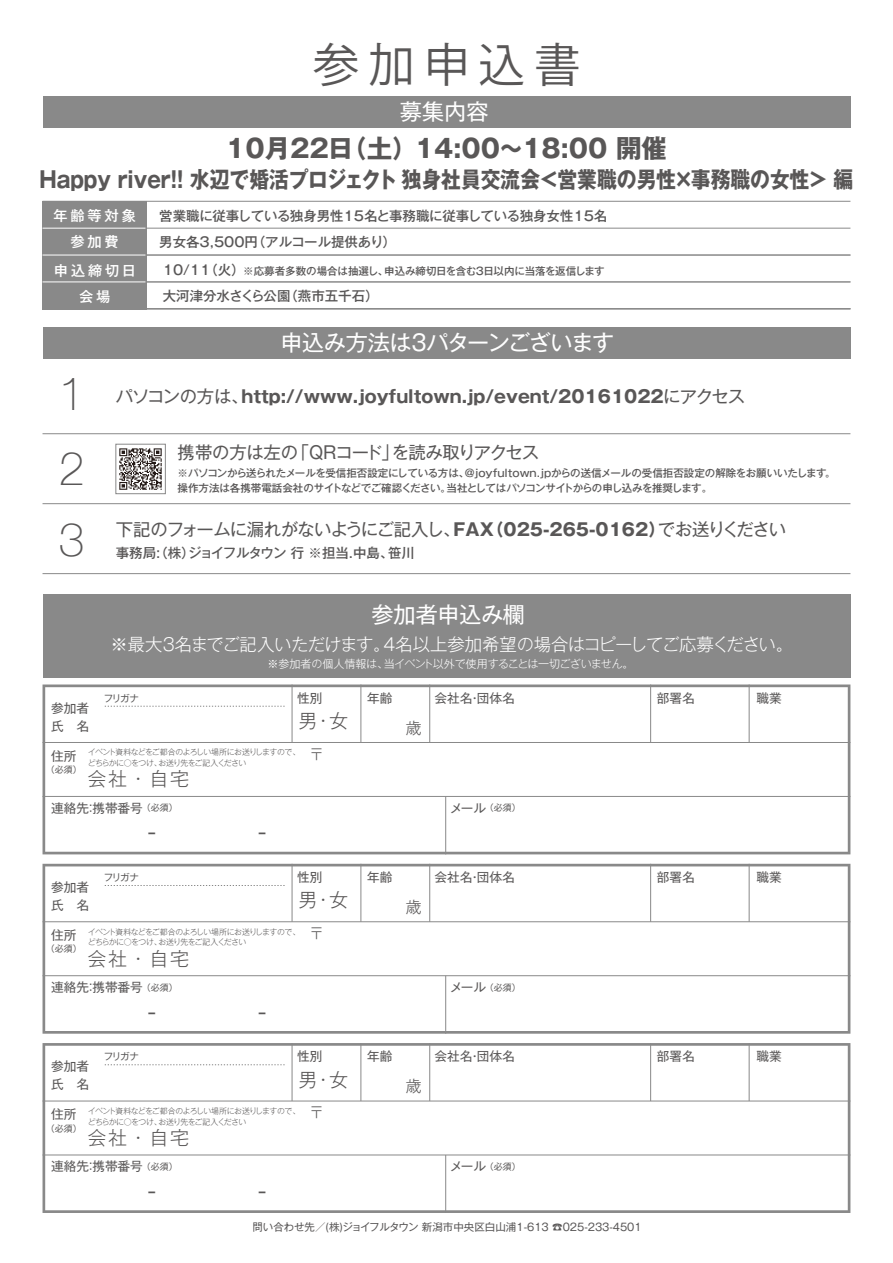
<style>
.page{position:relative;width:893px;height:1263px;background:#fff}
.page>*{position:absolute;margin:0;border:0;box-sizing:border-box;transform-origin:0 0}
.t1{font:46.5px "Koz Go Pro";letter-spacing:.19em;color:#595757}
.t2{font:100 46.5px "Helvetica Neue";color:#595757}
.t3{font:700 25.5px "Gothic MB101 Pro";color:#595757}
.t4{font:700 22.5px "Gothic MB101 Pro";color:#595757;scale:.88 1}
.t5{font:22.05px "Gothic MB101 Pro";letter-spacing:-.015em;color:#fff}
.t6{font:300 18.9px "Gothic MB101 Pro";letter-spacing:.09em;color:#595757}
.t7{font:700 17.4px "Gothic MB101 Pro";color:#595757}
.t8{font:17.4px "Gothic MB101 Pro";letter-spacing:-.055em;color:#595757}
.t9{font:300 17.4px "Gothic MB101 Pro";letter-spacing:-.03em;color:#fff}
.t10{font:17.4px "Gothic MB101 Pro";letter-spacing:-.03em;color:#595757}
.t11{font:300 15.75px "Gothic MB101 Pro";color:#595757}
.t12{font:500 14.25px "Gothic MB101 Pro";letter-spacing:.2em;color:#fff}
.t13{font:500 13.5px "Gothic MB101 Pro";color:#595757}
.t14{font:500 13.5px "Gothic MB101 Pro";letter-spacing:-.045em;color:#595757}
.t15{font:12.6px/18px "Gothic MB101 Pro";color:#595757}
.t16{font:300 11.1px "Gothic MB101 Pro";letter-spacing:-.025em;color:#fff}
.t17{font:500 10.5px/15px "Gothic MB101 Pro";letter-spacing:-.015em;color:#595757}
.t18{font:10.5px "Gothic MB101 Pro";color:#595757}
.t19{font:9.45px "Gothic MB101 Pro";letter-spacing:-.125em;color:#595757}
.t20{font:9px "Gothic MB101 Pro";color:#595757}
.t21{font:300 7.95px "Gothic MB101 Pro";letter-spacing:-.075em;color:#595757}
.s1{font-size:13.5px}
.s2{font-weight:400}
.s3{font-weight:700}
.s4{font-size:15px}
.s5{font-size:12.6px}
</style>
<div class="page">
<div style="left:43px;top:96px;width:807px;height:31px;background:#898989"></div>
<div style="left:43px;top:201px;width:104px;height:108px;background:#898989"></div>
<hr style="left:43px;top:201px;width:807px;height:1px;background:#898989">
<hr style="left:43px;top:228px;width:807px;height:1px;background:#898989">
<hr style="left:43px;top:255px;width:807px;height:1px;background:#898989">
<hr style="left:43px;top:228px;width:102px;height:1px;background:#fff">
<hr style="left:43px;top:255px;width:102px;height:1px;background:#fff">
<hr style="left:43px;top:281px;width:807px;height:1px;background:#898989">
<hr style="left:43px;top:282px;width:102px;height:1px;background:#fff">
<hr style="left:43px;top:308px;width:807px;height:1px;background:#898989">
<div style="left:43px;top:327px;width:807px;height:32px;background:#898989"></div>
<div style="left:43px;top:594px;width:807px;height:83px;background:#898989"></div>
<hr style="left:43px;top:503px;width:807px;height:1px;background:#898989">
<svg style="left:43px;top:684px;width:807px;height:170px"></svg>
<svg style="left:104px;top:706px;width:181px;height:1px"></svg>
<svg style="left:43px;top:864px;width:807px;height:170px"></svg>
<svg style="left:104px;top:885px;width:181px;height:1px"></svg>
<svg style="left:43px;top:1043px;width:807px;height:170px"></svg>
<svg style="left:104px;top:1064px;width:181px;height:1px"></svg>
<div style="left:115px;top:444px;width:51px;height:50px;border:1px solid #898989"></div>
<hr style="left:43px;top:433px;width:807px;height:1px;background:#898989">
<hr style="left:43px;top:573px;width:807px;height:1px;background:#898989">
<img style="left:116px;top:445px;width:49px;height:48px">
<h1 class="t1" style="left:313px;top:34px;width:269px">参加申込書</h1>
<h3 class="t5" style="left:400px;top:93px;width:90px">募集内容</h3>
<h2 class="t3" style="left:226px;top:127px;width:443px">10月22日（土）14:00～18:00 開催</h2>
<h3 class="t4" style="left:40px;top:161px;width:926px">Happy river!! 水辺で婚活プロジェクト 独身社員交流会＜営業職の男性×事務職の女性＞ 編</h3>
<h3 class="t12" style="left:53px;top:203px;width:84px">年齢等対象</h3>
<p class="t13" style="left:159px;top:204px;width:449px">営業職に従事している独身男性15名と事務職に従事している独身女性15名</p>
<h3 class="t12" style="left:70px;top:230px;width:50px">参加費</h3>
<p class="t13" style="left:159px;top:231px;width:238px">男女各3,500円（アルコール提供あり）</p>
<h3 class="t12" style="left:54px;top:258px;width:83px">申込締切日</h3>
<p class="t17" style="left:163px;top:262px;width:443px"><span class="s1">10/11（火）</span>※応募者多数の場合は抽選し、申込み締切日を含む3日以内に当落を返信します</p>
<h3 class="t12" style="left:79px;top:285px;width:33px">会場</h3>
<p class="t13" style="left:163px;top:284px;width:217px">大河津分水さくら公園（燕市五千石）</p>
<h1 class="t2" style="left:59px;top:358px;width:27px">1</h1>
<h1 class="t2" style="left:59px;top:433px;width:27px">2</h1>
<h1 class="t2" style="left:59px;top:505px;width:27px">3</h1>
<h3 class="t5" style="left:280px;top:325px;width:335px">申込み方法は3パターンございます</h3>
<h3 class="t7" style="left:116px;top:382px;width:631px"><span class="s2">パソコンの方は、</span>http://www.joyfultown.jp/event/20161022<span class="s2">にアクセス</span></h3>
<h3 class="t10" style="left:178px;top:438px;width:363px">携帯の方は左の「QRコード」を読み取りアクセス</h3>
<p class="t17" style="left:178px;top:464px;width:659px">※パソコンから送られたメールを受信拒否設定にしている方は、＠joyfultown.jpからの送信メールの受信拒否設定の解除をお願いいたします。操作方法は各携帯電話会社のサイトなどでご確認ください。当社としてはパソコンサイトからの申し込みを推奨します。</p>
<h3 class="t8" style="left:116px;top:515px;width:672px">下記のフォームに漏れがないようにご記入し、<span class="s3">FAX（025-265-0162）</span>でお送りください</h3>
<p class="t14" style="left:116px;top:542px;width:301px">事務局:（株）ジョイフルタウン 行 ※担当.中島、笹川</p>
<p class="t15" style="left:51px;top:697px;width:39px">参加者氏　名</p>
<h3 class="t5" style="left:371px;top:597px;width:155px">参加者申込み欄</h3>
<h3 class="t9" style="left:111px;top:630px;width:684px">※最大3名までご記入いただけます。4名以上参加希望の場合はコピーしてご応募ください。</h3>
<p class="t16" style="left:267px;top:654px;width:368px">※参加者の個人情報は、当イベント以外で使用することは一切ございません。</p>
<p class="t15" style="left:367px;top:687px;width:27px">年齢</p>
<p class="t15" style="left:435px;top:687px;width:82px">会社名・団体名</p>
<p class="t15" style="left:657px;top:687px;width:39px">部署名</p>
<p class="t15" style="left:757px;top:687px;width:27px">職業</p>
<p class="t19" style="left:104px;top:690px;width:37px">フリガナ</p>
<p class="t15" style="left:297px;top:687px;width:27px">性別</p>
<h3 class="t6" style="left:299px;top:705px;width:51px">男 ・女</h3>
<h3 class="t11" style="left:406px;top:715px;width:17px">歳</h3>
<p class="t15" style="left:51px;top:745px;width:27px">住所</p>
<p class="t20" style="left:46px;top:762px;width:37px">（必須）</p>
<p class="t21" style="left:88px;top:746px;width:238px">イベント資料などをご都合のよろしい場所にお送りしますので、 <span class="s4">〒</span></p>
<p class="t21" style="left:88px;top:756px;width:160px">どちらかに○をつけ、お送り先をご記入ください</p>
<h3 class="t6" style="left:88px;top:763px;width:103px">会社・自宅</h3>
<p class="t15" style="left:51px;top:797px;width:93px">連絡先：携帯番号</p>
<p class="t20" style="left:142px;top:800px;width:37px">（必須）</p>
<p class="t20" style="left:450px;top:800px;width:72px"><span class="s5">メール</span>（必須）</p>
<p class="t15" style="left:51px;top:876px;width:39px">参加者氏　名</p>
<p class="t15" style="left:367px;top:866px;width:27px">年齢</p>
<p class="t15" style="left:435px;top:866px;width:82px">会社名・団体名</p>
<p class="t15" style="left:657px;top:866px;width:39px">部署名</p>
<p class="t15" style="left:757px;top:866px;width:27px">職業</p>
<p class="t19" style="left:104px;top:869px;width:37px">フリガナ</p>
<p class="t15" style="left:297px;top:866px;width:27px">性別</p>
<h3 class="t6" style="left:299px;top:884px;width:51px">男 ・女</h3>
<h3 class="t11" style="left:406px;top:894px;width:17px">歳</h3>
<p class="t15" style="left:51px;top:924px;width:27px">住所</p>
<p class="t20" style="left:46px;top:941px;width:37px">（必須）</p>
<p class="t21" style="left:88px;top:925px;width:238px">イベント資料などをご都合のよろしい場所にお送りしますので、 <span class="s4">〒</span></p>
<p class="t21" style="left:88px;top:935px;width:160px">どちらかに○をつけ、お送り先をご記入ください</p>
<h3 class="t6" style="left:88px;top:943px;width:103px">会社・自宅</h3>
<p class="t15" style="left:51px;top:976px;width:93px">連絡先：携帯番号</p>
<p class="t20" style="left:142px;top:980px;width:37px">（必須）</p>
<p class="t20" style="left:450px;top:980px;width:72px"><span class="s5">メール</span>（必須）</p>
<p class="t15" style="left:51px;top:1055px;width:39px">参加者氏　名</p>
<p class="t15" style="left:367px;top:1045px;width:27px">年齢</p>
<p class="t15" style="left:435px;top:1045px;width:82px">会社名・団体名</p>
<p class="t15" style="left:657px;top:1045px;width:39px">部署名</p>
<p class="t15" style="left:757px;top:1045px;width:27px">職業</p>
<p class="t19" style="left:104px;top:1049px;width:37px">フリガナ</p>
<p class="t15" style="left:297px;top:1045px;width:27px">性別</p>
<h3 class="t6" style="left:299px;top:1064px;width:51px">男 ・女</h3>
<h3 class="t11" style="left:406px;top:1073px;width:17px">歳</h3>
<p class="t15" style="left:51px;top:1104px;width:27px">住所</p>
<p class="t20" style="left:46px;top:1121px;width:37px">（必須）</p>
<p class="t21" style="left:88px;top:1104px;width:238px">イベント資料などをご都合のよろしい場所にお送りしますので、 <span class="s4">〒</span></p>
<p class="t21" style="left:88px;top:1115px;width:160px">どちらかに○をつけ、お送り先をご記入ください</p>
<h3 class="t6" style="left:88px;top:1122px;width:103px">会社・自宅</h3>
<p class="t15" style="left:51px;top:1156px;width:93px">連絡先：携帯番号</p>
<p class="t20" style="left:142px;top:1159px;width:37px">（必須）</p>
<p class="t20" style="left:450px;top:1159px;width:72px"><span class="s5">メール</span>（必須）</p>
<p class="t18" style="left:252px;top:1218px;width:391px">問い合わせ先／(株)ジョイフルタウン 新潟市中央区白山浦1-613 ☎025-233-4501</p>
</div>
